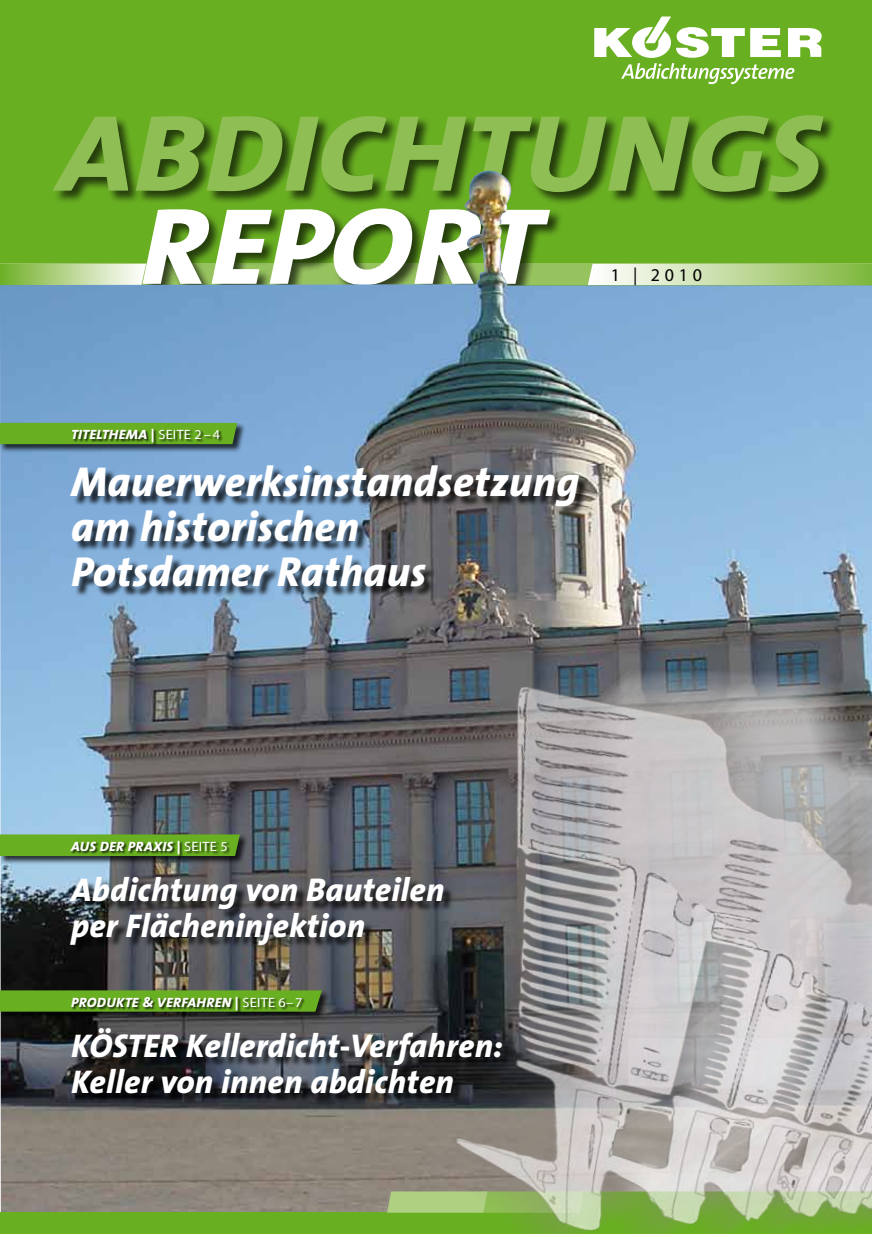
<style>
.page{position:relative;width:872px;height:1234px;background:#fff}
.page>*{position:absolute;margin:0;border:0;box-sizing:border-box;transform-origin:0 0}
.t1{font:italic 800 109.5px "The Sans";letter-spacing:.005em;color:#8fbf54;scale:1.1 1}
.t2{font:italic 800 109.5px "The Sans";letter-spacing:.005em;color:#fff;scale:1.1 1}
.t3{font:italic 800 42px/45px "The Sans";letter-spacing:.01em;color:#fff}
.t4{font:italic 800 33px/36px "The Sans";letter-spacing:.01em;color:#fff}
.t5{font:18px "Myriad Pro";color:#000}
.t6{font:italic 800 13.5px "The Sans";letter-spacing:.02em;color:#fff;scale:1.05 1}
.t7{font:13.5px "Myriad Pro";letter-spacing:.02em;color:#fff;scale:1.05 1}
.s1{font-family:"Myriad Pro";font-weight:400;font-style:normal}
.s2{font-family:"The Sans";font-weight:800;font-style:italic}
</style>
<div class="page">
<div style="left:0;top:0;width:872px;height:285px;background:#69af22"></div>
<div style="left:52px;top:114px;width:784px;height:92px;background:#000;opacity:.65"></div>
<svg style="left:594px;top:17px;width:227px;height:67px"></svg>
<img style="left:0;top:171px;width:872px;height:1041px">
<div style="left:0;top:422px;width:246px;height:31px;background:#000;opacity:.75"></div>
<div style="left:0;top:423px;width:237px;height:21px;background:#69af22"></div>
<div style="left:72px;top:429px;width:151px;height:17px;background:#000;opacity:.75"></div>
<div style="left:0;top:833px;width:248px;height:31px;background:#000;opacity:.75"></div>
<svg style="left:0;top:834px;width:240px;height:21px;background:#68aa27"></svg>
<div style="left:71px;top:840px;width:159px;height:17px;background:#000;opacity:.75"></div>
<div style="left:0;top:989px;width:330px;height:31px;background:#000;opacity:.75"></div>
<svg style="left:0;top:990px;width:322px;height:21px;background:#66a723"></svg>
<div style="left:71px;top:996px;width:234px;height:17px;background:#000;opacity:.75"></div>
<div style="left:72px;top:467px;width:517px;height:130px;background:#000;opacity:.75"></div>
<div style="left:71px;top:878px;width:383px;height:77px;background:#000;opacity:.75"></div>
<div style="left:73px;top:1029px;width:440px;height:74px;background:#000;opacity:.75"></div>
<img style="left:330px;top:271px;width:542px;height:941px">
<div style="left:0;top:1212px;width:872px;height:21px;background:#69af22"></div>
<img style="left:360px;top:534px;width:512px;height:699px">
<h1 class="t1" style="left:58px;top:83px;width:696px">ABDICHTUNGS</h1>
<h1 class="t2" style="left:140px;top:176px;width:366px">REPORT</h1>
<p class="t5" style="left:610px;top:263px;width:93px">1 | 2010</p>
<p class="t6" style="left:71px;top:426px;width:143px">TITELTHEMA | <span class="s1">SEITE 2 – 4</span></p>
<p class="t3" style="left:71px;top:459px;width:509px">Mauerwerksinstandsetzung am historischen<br>Potsdamer Rathaus</p>
<p class="t6" style="left:71px;top:837px;width:37px">Aus der</p>
<p class="t6" style="left:128px;top:837px;width:9px">pra</p>
<p class="t7" style="left:153px;top:838px;width:72px"><span class="s2">xis |</span> SEITE 5</p>
<p class="t4" style="left:71px;top:871px;width:375px">Abdichtung von Bauteilen per Flächeninjektion</p>
<p class="t6" style="left:71px;top:993px;width:18px">Produ</p>
<p class="t6" style="left:116px;top:993px;width:78px">kte &amp; ver fahren</p>
<p class="t7" style="left:235px;top:993px;width:66px"><span class="s2">|</span> SEITE 6– 7</p>
<p class="t4" style="left:71px;top:1027px;width:433px">KÖSTER Kellerdicht-Verfahren:<br>Keller von innen abdichten</p>
</div>
